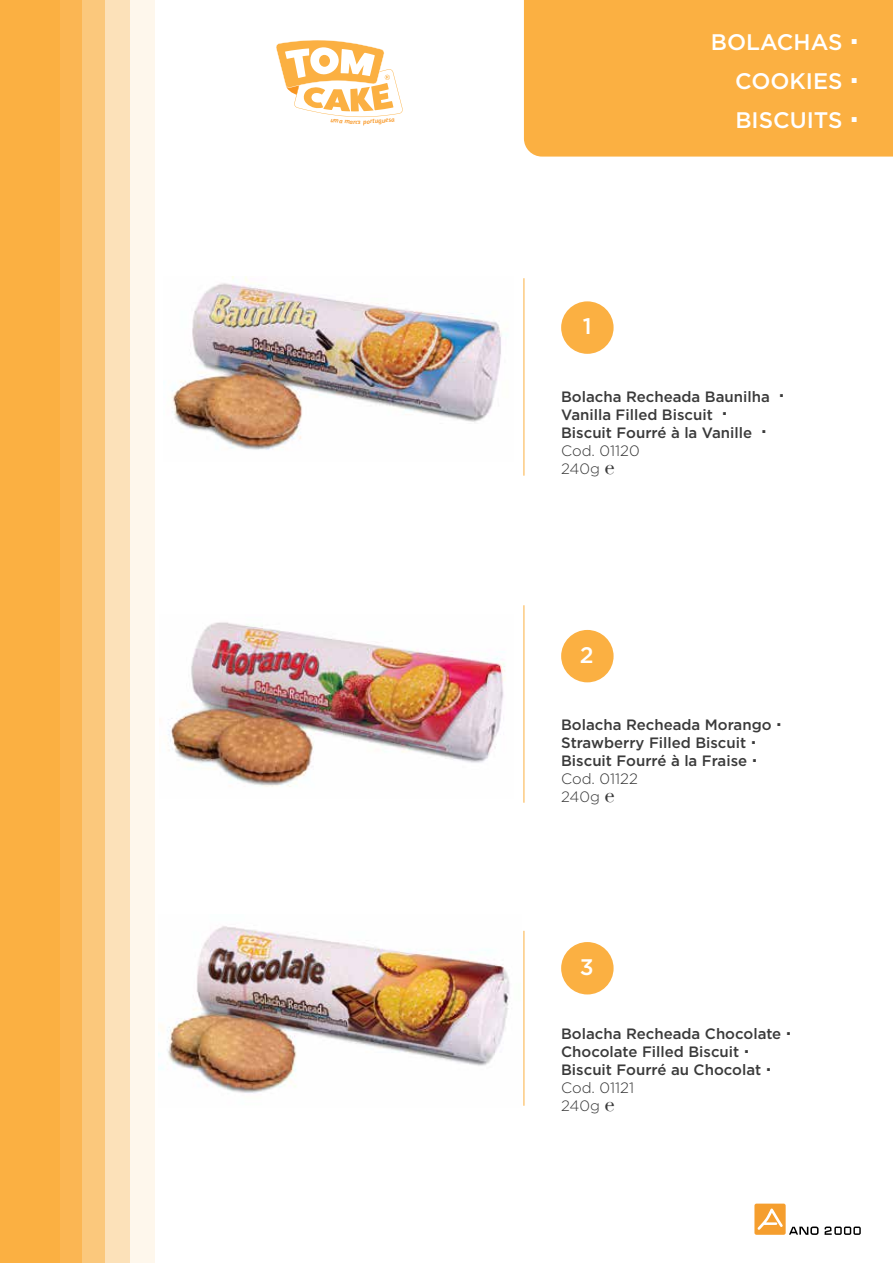
<style>
.page{position:relative;width:893px;height:1263px;background:#fff}
.page>*{position:absolute;margin:0;border:0;box-sizing:border-box;transform-origin:0 0}
.t1{font:500 36px "Gotham";color:#fff}
.t2{font:500 22.5px/39px "Gotham";color:#fff;text-align:justify}
.t3{font:500 15px/18px "Gotham";color:#3a3a3a}
.t4{font:italic 6.6px "Amaranth";color:#f89521}
.s1{font-weight:300;color:#333}
.s2{font-weight:300}
.s3{font-family:"Didot";font-weight:400;font-size:21px}
</style>
<div class="page">
<svg style="left:0;top:0;width:155px;height:1263px"></svg>
<div style="left:524px;top:0;width:369px;height:157px;background:#fbb042"></div>
<img style="left:159px;top:926px;width:351px;height:167px">
<img style="left:160px;top:622px;width:345px;height:165px">
<div style="left:561px;top:301px;width:53px;height:53px;background:#fbb042;border-radius:50%"></div>
<hr style="left:524px;top:278px;width:1px;height:198px;background:#fbb042">
<div style="left:561px;top:630px;width:53px;height:52px;background:#fbb042;border-radius:50%"></div>
<hr style="left:524px;top:605px;width:1px;height:198px;background:#fbb042">
<div style="left:561px;top:942px;width:53px;height:52px;background:#fbb042;border-radius:50%"></div>
<hr style="left:524px;top:931px;width:1px;height:175px;background:#fbb042">
<svg style="left:825px;top:1226px;width:36px;height:9px"></svg>
<svg style="left:789px;top:1226px;width:30px;height:9px"></svg>
<div style="left:754px;top:1203px;width:32px;height:32px;background:#f59e2e;border-radius:2px"></div>
<svg style="left:757px;top:1208px;width:26px;height:22px"></svg>
<img style="left:171px;top:276px;width:330px;height:174px">
<svg style="left:276px;top:40px;width:127px;height:77px"></svg>
<h2 class="t2" style="left:735px;top:23px;width:125px;text-indent:-24px">BOLACHAS <sup>.<br></sup>COOKIES <sup>.<br></sup>BISCUITS</h2>
<p class="t4" style="left:358px;top:118px;width:5px">a</p>
<h1 class="t1" style="left:849px;top:86px;width:11px">.</h1>
<h2 class="t2" style="left:583px;top:306px;width:10px">1</h2>
<p class="t3" style="left:561px;top:387px;width:225px">Bolacha Recheada Baunilha <sup>.<br></sup>Vanilla Filled Biscuit <sup>.<br></sup>Biscuit Fourré à la Vanille <sup>.<br></sup><span class="s1">Cod. 01120<br></span><span class="s2">240g</span> <span class="s3">e</span></p>
<h2 class="t2" style="left:580px;top:635px;width:15px">2</h2>
<p class="t3" style="left:561px;top:716px;width:222px">Bolacha Recheada Morango <sup>.<br></sup>Strawberry Filled Biscuit <sup>.<br></sup>Biscuit Fourré à la Fraise <sup>.<br></sup><span class="s1">Cod. 01122<br></span><span class="s2">240g</span> <span class="s3">e</span></p>
<h2 class="t2" style="left:580px;top:947px;width:15px">3</h2>
<p class="t3" style="left:561px;top:1025px;width:232px">Bolacha Recheada Chocolate <sup>.<br></sup>Chocolate Filled Biscuit <sup>.<br></sup>Biscuit Fourré au Chocolat <sup>.<br></sup><span class="s1">Cod. 01121<br></span><span class="s2">240g</span> <span class="s3">e</span></p>
</div>
